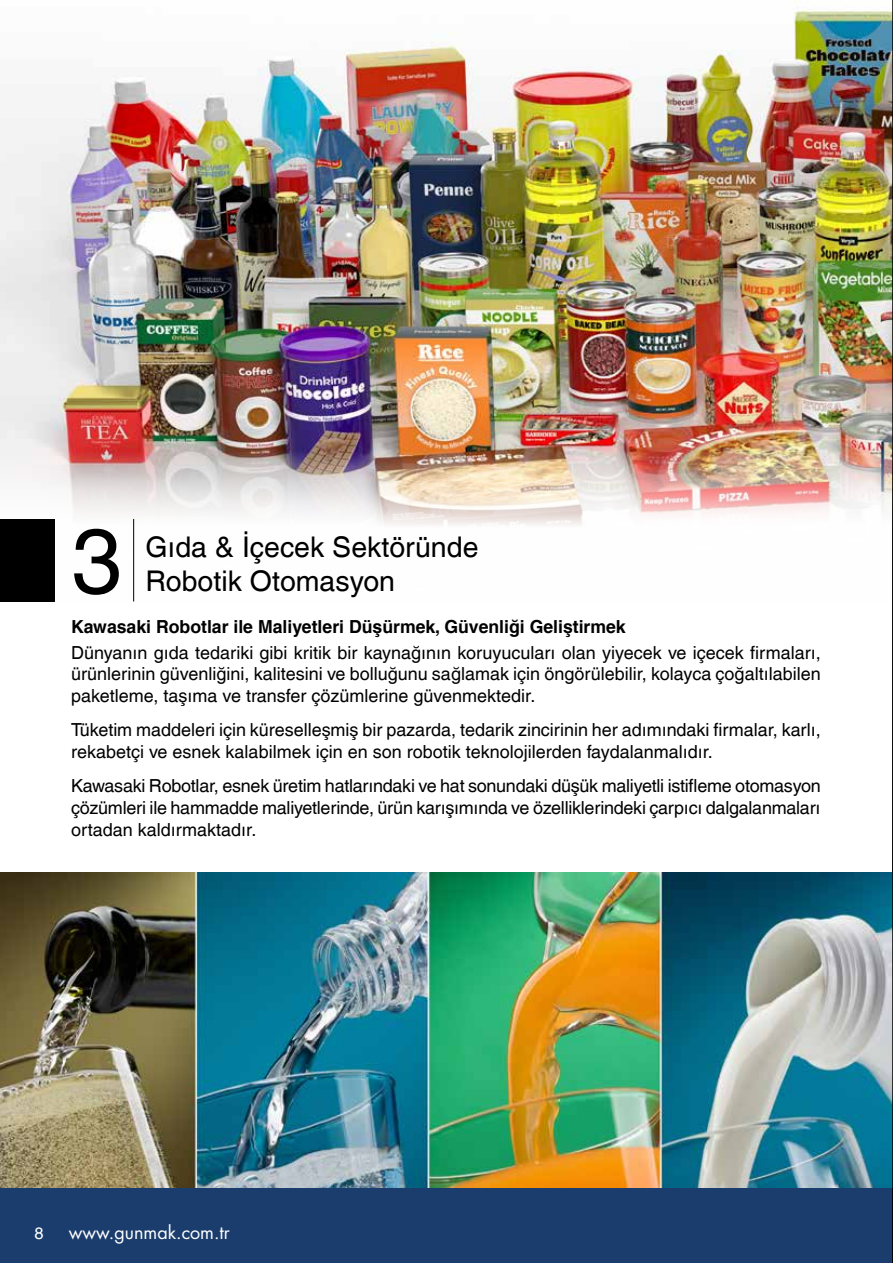
<style>
.page{position:relative;width:893px;height:1263px;background:#fff}
.page>*{position:absolute;margin:0;border:0;box-sizing:border-box;transform-origin:0 0}
.t1{font:91.65px "Helvetica LT Com";color:#000}
.t2{font:28.5px/34.2px "Helvetica LT Com";color:#000}
.t3{font:18px/21.6px "Helvetica LT Com";color:#000;text-align:justify}
.t4{font:700 18px "Helvetica LT Com";color:#000}
.t5{font:18px "Futura LT Pro";color:#fff}
.t6{font:16.5px "Helvetica LT Com";color:#fff}
</style>
<div class="page">
<div style="left:0;top:1188px;width:893px;height:75px;background:#1b3d6d"></div>
<img style="left:0;top:0;width:892px;height:601px">
<img style="left:0;top:873px;width:892px;height:315px">
<hr style="left:133px;top:519px;width:1px;height:82px;background:#000">
<div style="left:0;top:519px;width:54px;height:82px;background:#000"></div>
<hr style="left:892px;top:0;width:1px;height:1263px;background:#000">
<h1 class="t1" style="left:71px;top:508px;width:52px">3</h1>
<h2 class="t2" style="left:145px;top:530px;width:335px">Gıda &amp; İçecek Sektöründe<br>Robotik Otomasyon</h2>
<p class="t4" style="left:71px;top:616px;width:556px">Kawasaki Robotlar ile Maliyetleri Düşürmek, Güvenliği Geliştirmek</p>
<p class="t3" style="left:71px;top:642px;width:751px">Dünyanın gıda tedariki gibi kritik bir kaynağının koruyucuları olan yiyecek ve içecek firmaları, ürünlerinin güvenliğini, kalitesini ve bolluğunu sağlamak için öngörülebilir, kolayca çoğaltılabilen paketleme, taşıma ve transfer çözümlerine güvenmektedir.</p>
<p class="t3" style="left:71px;top:719px;width:751px">Tüketim maddeleri için küreselleşmiş bir pazarda, tedarik zincirinin her adımındaki firmalar, karlı, rekabetçi ve esnek kalabilmek için en son robotik teknolojilerden faydalanmalıdır.</p>
<p class="t3" style="left:71px;top:775px;width:751px">Kawasaki Robotlar, esnek üretim hatlarındaki ve hat sonundaki düşük maliyetli istifleme otomasyon çözümleri ile hammadde maliyetlerinde, ürün karışımında ve özelliklerindeki çarpıcı dalgalanmaları ortadan kaldırmaktadır.</p>
<p class="t6" style="left:34px;top:1223px;width:11px">8</p>
<p class="t5" style="left:69px;top:1220px;width:163px">www.gunmak.com.tr</p>
</div>
